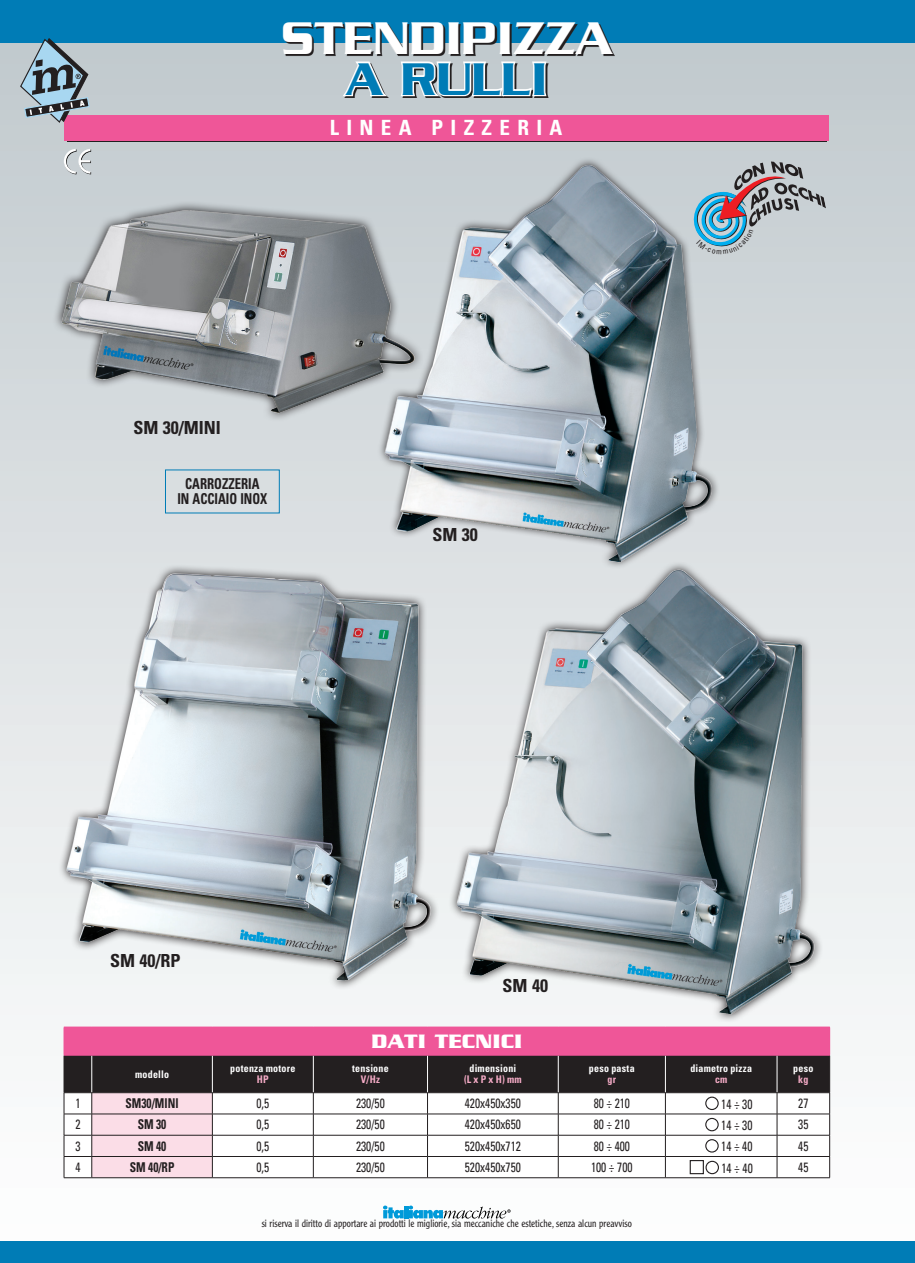
<style>
.page{position:relative;width:915px;height:1263px;background:#fff}
.page>*{position:absolute;margin:0;border:0;box-sizing:border-box;transform-origin:0 0}
.xindice{font:500 49.5px "Serpentine Std";color:#fff}
.xindice-2{font:500 49.5px "Serpentine Std";color:#007cb6}
.Normale{font:700 condensed 21px "Univers LT Std";letter-spacing:.35em;color:#fff}
.t1{font:700 21px "Serpentine Std";letter-spacing:.01em;color:#fff}
.Normale-2{font:700 condensed 18px "Univers LT Std";color:#231f20}
.Normale-3{font:700 condensed 15px "Univers LT Std";color:#231f20;scale:.85 1}
.t2{font:condensed 13.5px "Univers LT Std";color:#231f20;scale:.85 1}
.t3{font:700 condensed 13.5px "Univers LT Std";color:#231f20;scale:.85 1}
.t4{font:300 10.5px "Clearface Gothic LT Std";color:#231f20;scale:.94 1}
.t5{font:700 condensed 10.5px "Univers LT Std";letter-spacing:.025em;color:#fff;scale:.95 1}
.t6{font:700 condensed 10.5px "Univers LT Std";letter-spacing:.025em;color:#f6acc7;scale:.95 1}
</style>
<div class="page">
<div style="left:0;top:0;width:914px;height:1263px;background:linear-gradient(to bottom,#c0c8cc,#fff)"></div>
<div style="left:67px;top:116px;width:759px;height:26px;background:#ef5698"></div>
<div style="left:0;top:0;width:914px;height:43px;background:#007cb6"></div>
<div style="left:0;top:1242px;width:914px;height:21px;background:#007cb6"></div>
<svg style="left:383px;top:1205px;width:127px;height:13px"></svg>
<svg style="left:64px;top:149px;width:27px;height:25px"></svg>
<div style="left:64px;top:115px;width:764px;height:25px;background:#ef5698"></div>
<svg style="left:285px;top:24px;width:329px;height:74px"></svg>
<svg style="left:339px;top:59px;width:52px;height:39px"></svg>
<svg style="left:398px;top:59px;width:150px;height:39px"></svg>
<svg style="left:64px;top:1027px;width:766px;height:151px"></svg>
<div style="left:705px;top:1097px;width:13px;height:12px;background:#fff;border-radius:50%"></div>
<div style="left:705px;top:1096px;width:13px;height:14px;border:1px solid #231f20;border-radius:50%"></div>
<div style="left:705px;top:1118px;width:13px;height:13px;background:#fff;border-radius:50%"></div>
<div style="left:705px;top:1118px;width:13px;height:13px;border:1px solid #231f20;border-radius:50%"></div>
<div style="left:705px;top:1140px;width:13px;height:12px;background:#fff;border-radius:50%"></div>
<div style="left:705px;top:1139px;width:13px;height:13px;border:1px solid #231f20;border-radius:50%"></div>
<div style="left:690px;top:1160px;width:13px;height:14px;background:#fff"></div>
<div style="left:689px;top:1160px;width:14px;height:14px;border:1px solid #231f20"></div>
<div style="left:705px;top:1161px;width:13px;height:13px;background:#fff;border-radius:50%"></div>
<div style="left:705px;top:1161px;width:13px;height:13px;border:1px solid #231f20;border-radius:50%"></div>
<img style="left:374px;top:160px;width:347px;height:412px">
<img style="left:46px;top:188px;width:385px;height:239px">
<img style="left:449px;top:559px;width:375px;height:468px">
<img style="left:57px;top:560px;width:387px;height:438px">
<svg style="left:19px;top:38px;width:71px;height:86px"></svg>
<svg style="left:689px;top:162px;width:136px;height:92px"></svg>
<p class="xindice" style="left:281px;top:10px;width:333px">STENDIPIZZA</p>
<p class="xindice-2" style="left:346px;top:51px;width:203px">A RULLI</p>
<p class="Normale" style="left:329px;top:115px;width:234px">LINEA PIZZERIA</p>
<p class="Normale-2" style="left:133px;top:416px;width:89px">SM 30/MINI</p>
<p class="Normale-3" style="left:185px;top:475px;width:89px">CARROZZERIA</p>
<p class="Normale-3" style="left:177px;top:490px;width:107px">IN ACCIAIO INOX</p>
<p class="Normale-2" style="left:432px;top:524px;width:47px">SM 30</p>
<p class="Normale-2" style="left:110px;top:950px;width:72px">SM 40/RP</p>
<p class="t5" style="left:135px;top:1067px;width:37px">modello</p>
<p class="t5" style="left:230px;top:1062px;width:70px">potenza motore</p>
<p class="t6" style="left:257px;top:1073px;width:14px">HP</p>
<p class="Normale-2" style="left:502px;top:974px;width:47px">SM 40</p>
<p class="t1" style="left:371px;top:1029px;width:152px">DATI TECNICI</p>
<p class="t5" style="left:352px;top:1062px;width:40px">tensione</p>
<p class="t6" style="left:361px;top:1073px;width:22px">V/Hz</p>
<p class="t5" style="left:469px;top:1062px;width:51px">dimensioni</p>
<p class="t6" style="left:464px;top:1073px;width:62px">(L x P x H) mm</p>
<p class="t5" style="left:588px;top:1062px;width:50px">peso pasta</p>
<p class="t6" style="left:607px;top:1073px;width:10px">gr</p>
<p class="t5" style="left:690px;top:1062px;width:66px">diametro pizza</p>
<p class="t6" style="left:714px;top:1073px;width:15px">cm</p>
<p class="t5" style="left:793px;top:1062px;width:23px">peso</p>
<p class="t6" style="left:798px;top:1073px;width:12px">kg</p>
<p class="t2" style="left:75px;top:1095px;width:7px">1</p>
<p class="t3" style="left:125px;top:1095px;width:64px">SM30/MINI</p>
<p class="t2" style="left:256px;top:1095px;width:16px">0,5</p>
<p class="t2" style="left:356px;top:1095px;width:35px">230/50</p>
<p class="t2" style="left:464px;top:1095px;width:67px">420x450x350</p>
<p class="t2" style="left:593px;top:1095px;width:44px">80 ÷ 210</p>
<p class="t2" style="left:721px;top:1095px;width:38px">14 ÷ 30</p>
<p class="t2" style="left:798px;top:1095px;width:13px">27</p>
<p class="t2" style="left:75px;top:1116px;width:7px">2</p>
<p class="t3" style="left:138px;top:1116px;width:35px">SM 30</p>
<p class="t2" style="left:256px;top:1116px;width:16px">0,5</p>
<p class="t2" style="left:356px;top:1116px;width:35px">230/50</p>
<p class="t2" style="left:464px;top:1116px;width:67px">420x450x650</p>
<p class="t2" style="left:593px;top:1116px;width:44px">80 ÷ 210</p>
<p class="t2" style="left:721px;top:1116px;width:38px">14 ÷ 30</p>
<p class="t2" style="left:798px;top:1116px;width:13px">35</p>
<p class="t2" style="left:75px;top:1137px;width:7px">3</p>
<p class="t3" style="left:138px;top:1138px;width:35px">SM 40</p>
<p class="t2" style="left:256px;top:1137px;width:16px">0,5</p>
<p class="t2" style="left:356px;top:1137px;width:35px">230/50</p>
<p class="t2" style="left:464px;top:1137px;width:67px">520x450x712</p>
<p class="t2" style="left:593px;top:1137px;width:44px">80 ÷ 400</p>
<p class="t2" style="left:721px;top:1138px;width:38px">14 ÷ 40</p>
<p class="t2" style="left:798px;top:1137px;width:13px">45</p>
<p class="t2" style="left:75px;top:1159px;width:7px">4</p>
<p class="t3" style="left:130px;top:1159px;width:54px">SM 40/RP</p>
<p class="t2" style="left:256px;top:1159px;width:16px">0,5</p>
<p class="t2" style="left:356px;top:1159px;width:35px">230/50</p>
<p class="t2" style="left:464px;top:1159px;width:67px">520x450x750</p>
<p class="t2" style="left:591px;top:1159px;width:50px">100 ÷ 700</p>
<p class="t2" style="left:721px;top:1159px;width:38px">14 ÷ 40</p>
<p class="t2" style="left:798px;top:1159px;width:13px">45</p>
<p class="t4" style="left:261px;top:1217px;width:395px">si riserva il diritto di apportare ai prodotti le migliorie, sia meccaniche che estetiche, senza alcun preavviso</p>
</div>
